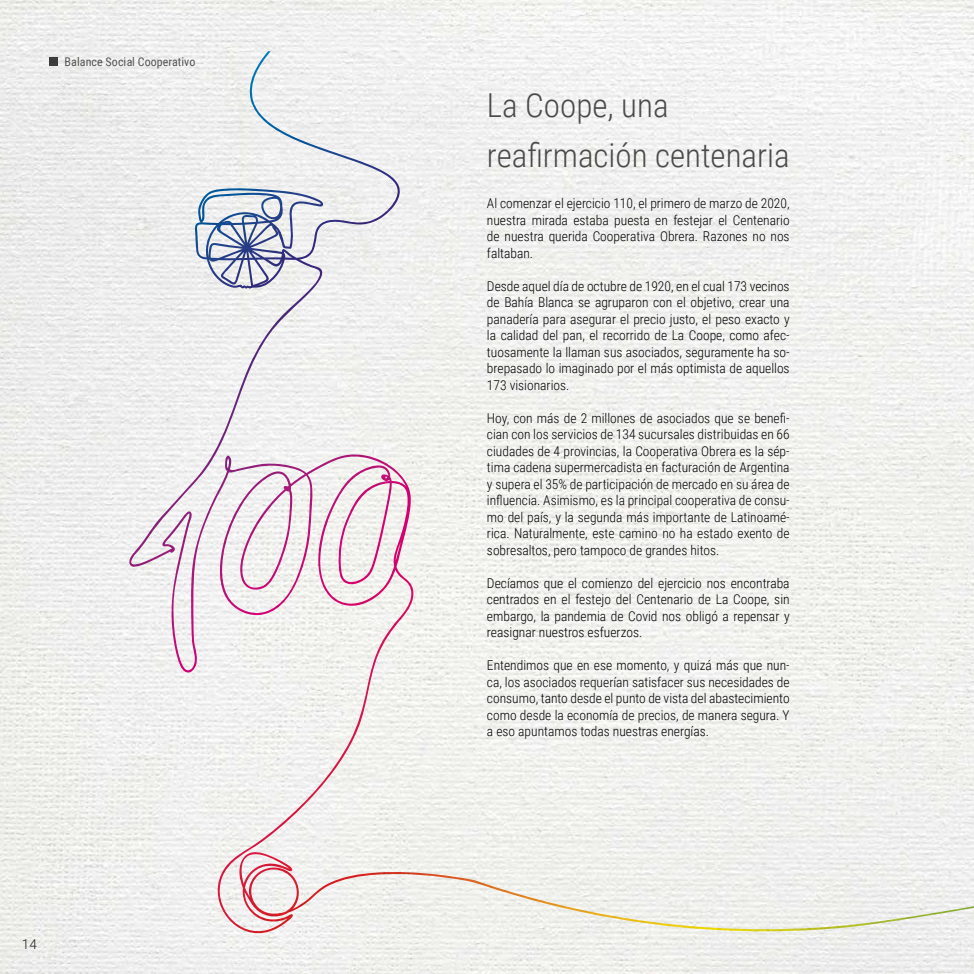
<style>
.page{position:relative;width:974px;height:974px;background:#fff}
.page>*{position:absolute;margin:0;border:0;box-sizing:border-box;transform-origin:0 0}
.t1{font:300 33px/49.5px "Roboto Condensed";color:#4a4a49}
.t2{font:300 13.5px/16.5px "Roboto Condensed";color:#000;text-align:justify}
.t3{font:300 13.5px "Roboto";color:#221f20}
.t4{font:12px "Roboto Condensed";letter-spacing:.005em;color:#59595b}
</style>
<div class="page">
<img style="left:0;top:0;width:974px;height:974px">
<svg style="left:128px;top:51px;width:270px;height:518px"></svg>
<p class="t4" style="left:65px;top:53px;width:132px">Balance Social Cooperativo</p>
<p class="t3" style="left:22px;top:934px;width:17px">14</p>
<h1 class="t1" style="left:487px;top:80px;width:304px">La Coope, una reafirmación centenaria</h1>
<p class="t2" style="left:487px;top:195px;width:304px">Al comenzar el ejercicio 110, el primero de marzo de 2020, nuestra mirada estaba puesta en festejar el Centenario de nuestra querida Cooperativa Obrera. Razones no nos faltaban.</p>
<p class="t2" style="left:487px;top:277px;width:304px">Desde aquel día de octubre de 1920, en el cual 173 vecinos de Bahía Blanca se agruparon con el objetivo, crear una panadería para asegurar el precio justo, el peso exacto y la calidad del pan, el recorrido de La Coope, como afec&shy;tuosamente la llaman sus asociados, seguramente ha so&shy;brepasado lo imaginado por el más optimista de aquellos 173 visionarios.</p>
<p class="t2" style="left:487px;top:409px;width:304px">Hoy, con más de 2 millones de asociados que se benefi&shy;cian con los servicios de 134 sucursales distribuidas en 66 ciudades de 4 provincias, la Cooperativa Obrera es la sép&shy;tima cadena supermercadista en facturación de Argentina y supera el 35% de participación de mercado en su área de influencia. Asimismo, es la principal cooperativa de consu&shy;mo del país, y la segunda más importante de Latinoamé&shy;rica. Naturalmente, este camino no ha estado exento de sobresaltos, pero tampoco de grandes hitos.</p>
<p class="t2" style="left:487px;top:574px;width:304px">Decíamos que el comienzo del ejercicio nos encontraba centrados en el festejo del Centenario de La Coope, sin embargo, la pandemia de Covid nos obligó a repensar y reasignar nuestros esfuerzos.</p>
<p class="t2" style="left:487px;top:656px;width:304px">Entendimos que en ese momento, y quizá más que nun&shy;ca, los asociados requerían satisfacer sus necesidades de consumo, tanto desde el punto de vista del abastecimiento como desde la economía de precios, de manera segura. Y a eso apuntamos todas nuestras energías.</p>
</div>
